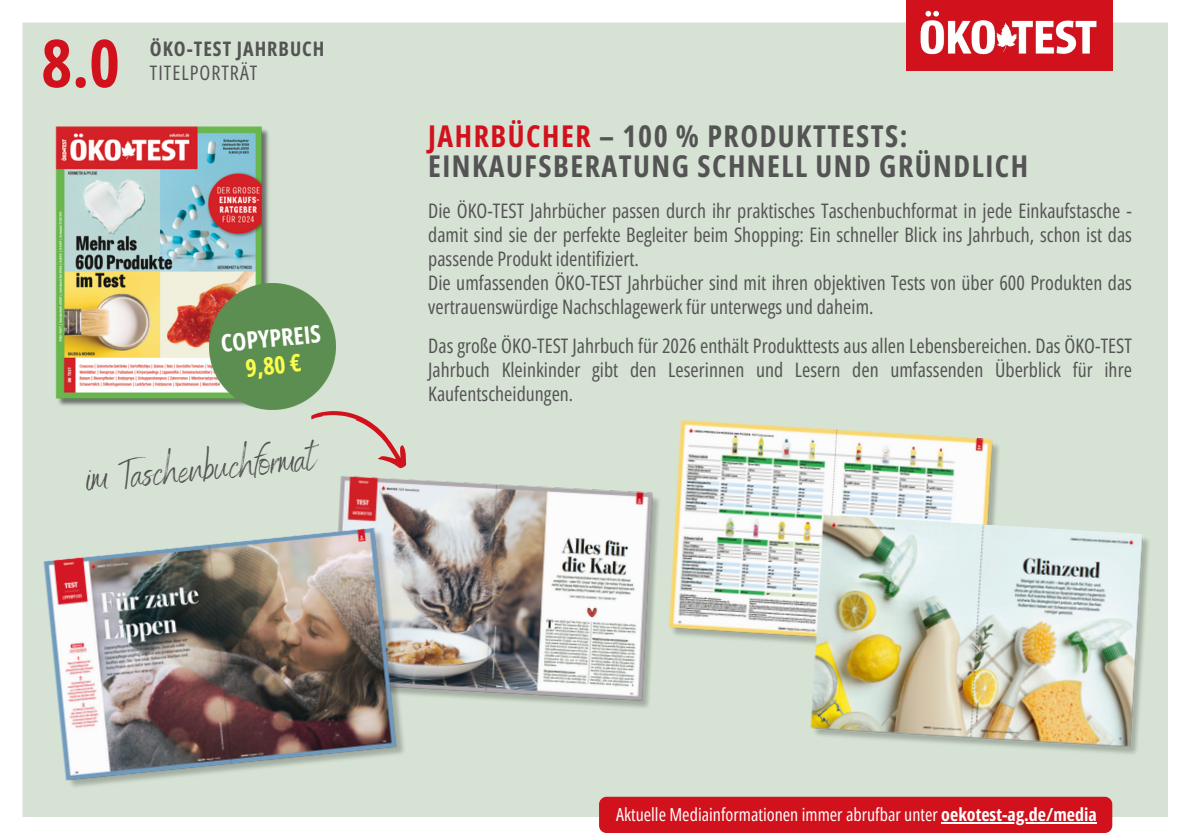
<style>
.page{position:relative;width:1191px;height:839px;background:#fff}
.page>*{position:absolute;margin:0;border:0;box-sizing:border-box;transform-origin:0 0}
.t1{font:700 66px "Open Sans Condensed";color:#d1121c}
.t2{font:40px "Benedict";color:#545454}
.t3{font:700 30px/30px "Open Sans Condensed";letter-spacing:.05em;color:#545454}
.t4{font:700 24px/27px "Open Sans Condensed";color:#fff;text-align:center}
.t5{font:20px/24px "Open Sans Condensed";color:#545454;text-align:justify}
.t6{font:700 20px "Open Sans Condensed";letter-spacing:.05em;color:#545454}
.t7{font:20px "Open Sans Condensed";letter-spacing:.05em;color:#545454}
.t8{font:18px "Open Sans Condensed";color:#fff}
.s1{color:#fbff4b}
.s2{color:#d1121c}
.s3{font-weight:700}
</style>
<div class="page">
<div style="left:22px;top:0;width:1146px;height:833px;background:#d6e3d4"></div>
<img style="left:325px;top:475px;width:343px;height:238px">
<img style="left:664px;top:420px;width:344px;height:240px">
<img style="left:806px;top:514px;width:352px;height:247px">
<svg style="left:311px;top:411px;width:95px;height:57px;background:#d5c8bc"></svg>
<img style="left:40px;top:526px;width:374px;height:268px">
<img style="left:56px;top:124px;width:216px;height:287px">
<img style="left:209px;top:283px;width:126px;height:126px">
<div style="left:906px;top:0;width:206px;height:71px;background:#d1121c"></div>
<img style="left:920px;top:10px;width:177px;height:45px">
<div style="left:599px;top:796px;width:513px;height:37px;background:#d1121c;border-radius:8px"></div>
<hr style="left:941px;top:822px;width:156px;height:1px;background:#fff">
<p class="t1" style="left:41px;top:17px;width:80px">8.0</p>
<h2 class="t6" style="left:150px;top:34px;width:176px">ÖKO-TEST JAHRBUCH</h2>
<h2 class="t7" style="left:150px;top:58px;width:109px">TITELPORTRÄT</h2>
<p class="t4" style="left:219px;top:329px;width:102px;rotate:-6deg">COPYPREIS<br><span class="s1">9,80 €</span></p>
<p class="t2" style="left:84px;top:452px;width:232px;rotate:-5deg">im Taschenbuchformat</p>
<p class="t3" style="left:428px;top:120px;width:601px"><span class="s2">JAHRBÜCHER</span> – 100 % PRODUKTTESTS:<br>EINKAUFSBERATUNG SCHNELL UND GRÜNDLICH</p>
<p class="t5" style="left:428px;top:198px;width:705px">Die ÖKO-TEST Jahrbücher passen durch ihr praktisches Taschenbuchformat in jede Einkaufstasche - damit sind sie der perfekte Begleiter beim Shopping: Ein schneller Blick ins Jahrbuch, schon ist das passende Produkt identifiziert.</p>
<p class="t5" style="left:428px;top:270px;width:705px">Die umfassenden ÖKO-TEST Jahrbücher sind mit ihren objektiven Tests von über 600 Produkten das vertrauenswürdige Nachschlagewerk für unterwegs und daheim.</p>
<h4 class="t5" style="left:428px;top:333px;width:705px">Das große ÖKO-TEST Jahrbuch für 2026 enthält Produkttests aus allen Lebensbereichen. Das ÖKO-TEST Jahrbuch Kleinkinder gibt den Leserinnen und Lesern den umfassenden Überblick für ihre Kaufentscheidungen.</h4>
<p class="t8" style="left:616px;top:801px;width:482px">Aktuelle Mediainformationen immer abrufbar unter <span class="s3">oekotest-ag.de/media</span></p>
</div>
